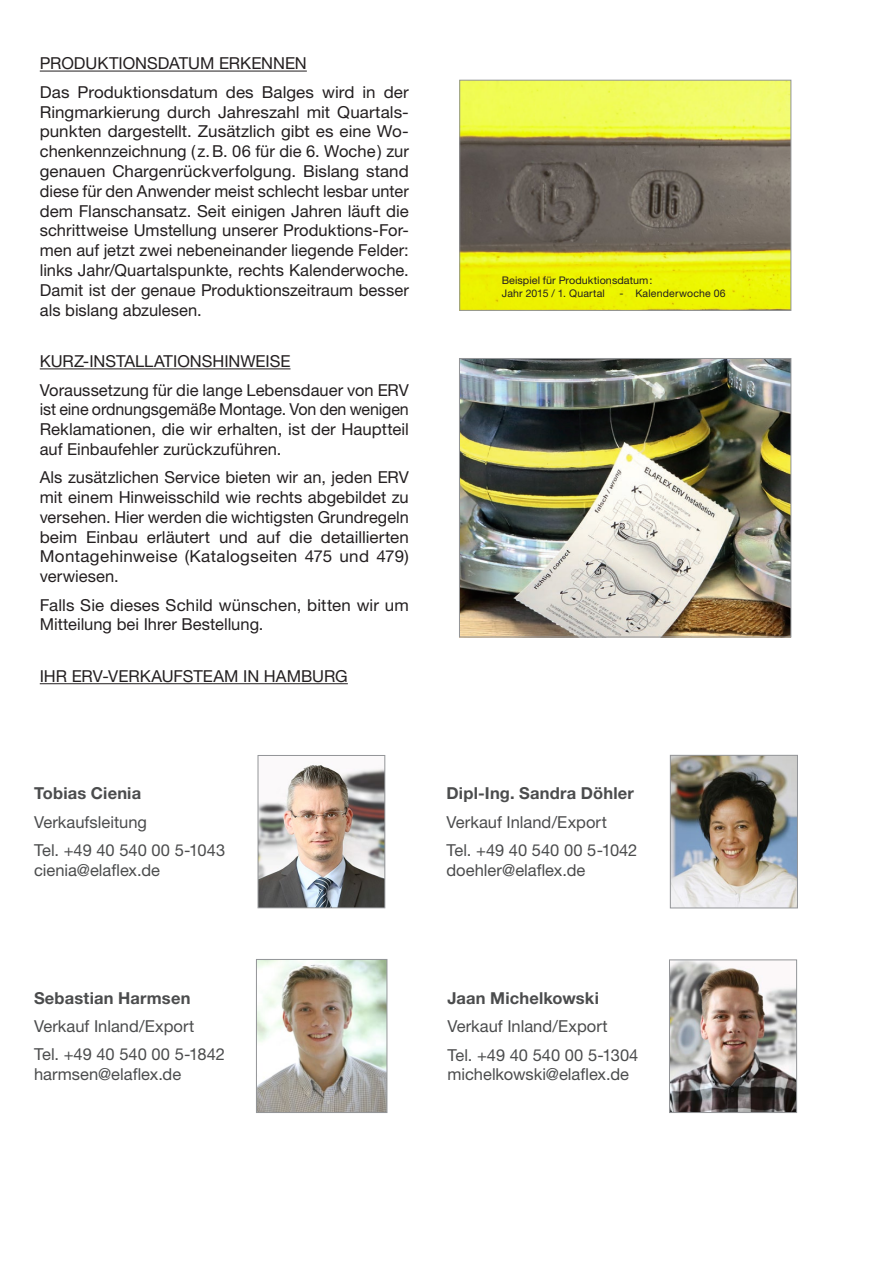
<style>
.page{position:relative;width:893px;height:1263px;background:#fff}
.page>*{position:absolute;margin:0;border:0;box-sizing:border-box;transform-origin:0 0}
.t1{font:16.5px/19.8px "Helvetica Neue LTW1 G";color:#231f20;text-align:justify}
.t2{font:16.5px/19.8px "Helvetica Neue LTW1 G";color:#4b4c4d}
.t3{font:700 16.5px "Helvetica Neue LTW1 G";letter-spacing:.01em;color:#4b4c4d}
.t4{font:10.5px/12.6px "Helvetica Neue LTW1 G";letter-spacing:.01em;color:#231f20}
</style>
<div class="page">
<hr style="left:40px;top:71px;width:267px;height:1px;background:#231f20">
<hr style="left:40px;top:368px;width:250px;height:1px;background:#231f20">
<hr style="left:40px;top:683px;width:308px;height:1px;background:#231f20">
<img style="left:671px;top:962px;width:124px;height:149px">
<div style="left:669px;top:960px;width:128px;height:153px;border:1px solid #939598"></div>
<img style="left:258px;top:961px;width:127px;height:150px">
<div style="left:256px;top:959px;width:131px;height:154px;border:1px solid #939598"></div>
<img style="left:672px;top:757px;width:124px;height:149px">
<div style="left:670px;top:755px;width:128px;height:153px;border:1px solid #939598"></div>
<img style="left:461px;top:360px;width:328px;height:275px">
<div style="left:459px;top:358px;width:332px;height:279px;border:1px solid #939598"></div>
<img style="left:461px;top:82px;width:328px;height:227px">
<div style="left:459px;top:80px;width:332px;height:231px;border:1px solid #939598"></div>
<img style="left:260px;top:765px;width:123px;height:141px">
<div style="left:258px;top:755px;width:127px;height:153px;border:1px solid #939598"></div>
<p class="t1" style="left:40px;top:54px;width:269px">PRODUKTIONSDATUM ERKENNEN</p>
<p class="t1" style="left:40px;top:82px;width:371px">Das Produktionsdatum des Balges wird in der Ringmarkierung durch Jahreszahl mit Quartals&shy;punkten dargestellt. Zusätzlich gibt es eine Wo&shy;chenkennzeichnung ( z.B. 06 für die 6. Woche) zur genauen Chargenrückverfolgung. Bislang stand diese für den Anwender meist schlecht lesbar unter dem Flanschansatz. Seit einigen Jahren läuft die schrittweise Umstellung unserer Produktions-For&shy;men auf jetzt zwei nebeneinander liegende Felder: links Jahr/Quartalspunkte, rechts Kalenderwoche.<br>Damit ist der genaue Produktionszeitraum besser als bislang abzulesen.</p>
<p class="t1" style="left:40px;top:351px;width:252px">KURZ-INSTALLATIONSHINWEISE</p>
<p class="t1" style="left:40px;top:380px;width:371px">Voraussetzung für die lange Lebensdauer von ERV ist eine ordnungsgemäße Montage. Von den wenigen Reklamationen, die wir erhalten, ist der Hauptteil auf Einbaufehler zurückzuführen.</p>
<p class="t1" style="left:40px;top:467px;width:371px">Als zusätzlichen Service bieten wir an, jeden ERV mit einem Hinweisschild wie rechts abgebildet zu versehen. Hier werden die wichtigsten Grundregeln beim Einbau erläutert und auf die detaillierten Montagehinweise (Katalogseiten 475 und 479) verwiesen.</p>
<p class="t1" style="left:40px;top:595px;width:370px">Falls Sie dieses Schild wünschen, bitten wir um<br>Mitteilung bei Ihrer Bestellung.</p>
<p class="t1" style="left:40px;top:666px;width:310px">IHR ERV-VERKAUFSTEAM IN HAMBURG</p>
<p class="t4" style="left:502px;top:274px;width:152px">Beispiel für Produktionsdatum:<br>Jahr 2015 / 1. Quartal</p>
<p class="t4" style="left:620px;top:287px;width:108px">- Kalenderwoche 06</p>
<p class="t3" style="left:34px;top:783px;width:109px">Tobias Cienia</p>
<p class="t2" style="left:34px;top:812px;width:114px">Verkaufsleitung</p>
<p class="t2" style="left:34px;top:840px;width:193px">Tel. +49 40 540 00 5-1043 cienia@elaflex.de</p>
<p class="t3" style="left:446px;top:783px;width:189px">Dipl-Ing. Sandra Döhler</p>
<p class="t2" style="left:446px;top:812px;width:162px">Verkauf Inland/Export</p>
<p class="t2" style="left:446px;top:840px;width:192px">Tel. +49 40 540 00 5-1042 doehler@elaflex.de</p>
<p class="t3" style="left:34px;top:987px;width:158px">Sebastian Harmsen</p>
<p class="t2" style="left:34px;top:1016px;width:162px">Verkauf Inland/Export</p>
<p class="t2" style="left:34px;top:1044px;width:192px">Tel. +49 40 540 00 5-1842 harmsen@elaflex.de</p>
<p class="t3" style="left:447px;top:988px;width:153px">Jaan Michelkowski</p>
<p class="t2" style="left:447px;top:1016px;width:162px">Verkauf Inland/Export</p>
<p class="t2" style="left:447px;top:1045px;width:193px">Tel. +49 40 540 00 5-1304 michelkowski@elaflex.de</p>
</div>
